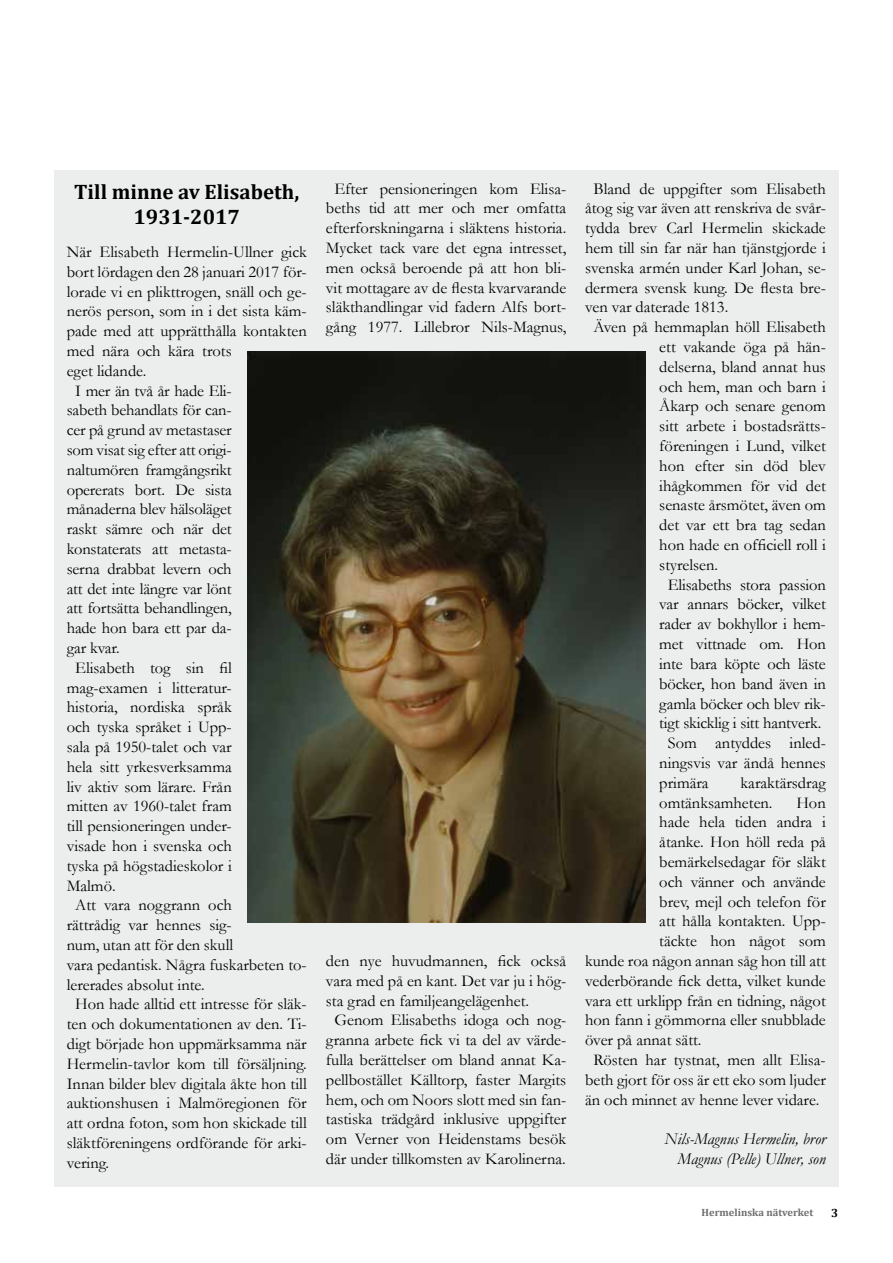
<style>
.page{position:relative;width:893px;height:1263px;background:#fff}
.page>*{position:absolute;margin:0;border:0;box-sizing:border-box;transform-origin:0 0}
.t1{font:700 21px/25.2px "Cambria";color:#000;text-align:center}
.t2{font:16.5px/19.8px "Garamond";color:#000;text-align:center}
.t3{font:italic 16.5px/19.8px "Garamond";color:#000;text-align:right}
.t4{font:700 12px "Cambria";color:#000}
.t5{font:700 10.5px "Cambria";color:#6d6e70}
</style>
<div class="page">
<div style="left:54px;top:170px;width:785px;height:1016px;background:#eceded"></div>
<img style="left:248px;top:352px;width:397px;height:570px">
<p class="t1" style="left:74px;top:179px;width:227px">Till minne av Elisabeth,<br>1931-2017</p>
<p class="t2" style="left:67px;top:241px;width:242px">När Elisabeth Hermelin-Ullner gick</p>
<p class="t2" style="left:67px;top:261px;width:242px">bort lördagen den 28 januari 2017 för-</p>
<p class="t2" style="left:67px;top:281px;width:242px">lorade vi en plikttrogen, snäll och ge-</p>
<p class="t2" style="left:67px;top:301px;width:241px">nerös person, som in i det sista käm-</p>
<p class="t2" style="left:67px;top:321px;width:242px">pade med att upprätthålla kontakten</p>
<p class="t2" style="left:67px;top:340px;width:167px">med nära och kära trots</p>
<p class="t2" style="left:67px;top:360px;width:81px">eget lidande.</p>
<p class="t2" style="left:75px;top:380px;width:158px">I mer än två år hade Eli-</p>
<p class="t2" style="left:67px;top:400px;width:166px">sabeth behandlats för can-</p>
<p class="t2" style="left:67px;top:420px;width:166px">cer på grund av metastaser</p>
<p class="t2" style="left:67px;top:439px;width:166px">som visat sig efter att origi-</p>
<p class="t2" style="left:67px;top:459px;width:166px">naltumören framgångsrikt</p>
<p class="t2" style="left:67px;top:479px;width:166px">opererats bort. De sista</p>
<p class="t2" style="left:67px;top:499px;width:166px">månaderna blev hälsoläget</p>
<p class="t2" style="left:67px;top:519px;width:166px">raskt sämre och när det</p>
<p class="t2" style="left:67px;top:538px;width:166px">konstaterats att metasta-</p>
<p class="t2" style="left:67px;top:558px;width:166px">serna drabbat levern och</p>
<p class="t2" style="left:67px;top:578px;width:166px">att det inte längre var lönt</p>
<p class="t2" style="left:67px;top:598px;width:166px">att fortsätta behandlingen,</p>
<p class="t2" style="left:67px;top:618px;width:166px">hade hon bara ett par da-</p>
<p class="t2" style="left:67px;top:637px;width:55px">gar kvar.</p>
<p class="t2" style="left:75px;top:657px;width:158px">Elisabeth tog sin fil</p>
<p class="t2" style="left:67px;top:677px;width:167px">mag-examen i litteratur-</p>
<p class="t2" style="left:67px;top:697px;width:166px">historia, nordiska språk</p>
<p class="t2" style="left:67px;top:717px;width:167px">och tyska språket i Upp-</p>
<p class="t2" style="left:67px;top:736px;width:166px">sala på 1950-talet och var</p>
<p class="t2" style="left:67px;top:756px;width:166px">hela sitt yrkesverksamma</p>
<p class="t2" style="left:67px;top:776px;width:166px">liv aktiv som lärare. Från</p>
<p class="t2" style="left:67px;top:796px;width:166px">mitten av 1960-talet fram</p>
<p class="t2" style="left:67px;top:816px;width:167px">till pensioneringen under-</p>
<p class="t2" style="left:67px;top:835px;width:166px">visade hon i svenska och</p>
<p class="t2" style="left:67px;top:855px;width:167px">tyska på högstadieskolor i</p>
<p class="t2" style="left:67px;top:875px;width:50px">Malmö.</p>
<p class="t2" style="left:75px;top:895px;width:158px">Att vara noggrann och</p>
<p class="t2" style="left:67px;top:915px;width:167px">rättrådig var hennes sig-</p>
<p class="t2" style="left:67px;top:934px;width:168px">num, utan att för den skull</p>
<p class="t2" style="left:67px;top:954px;width:242px">vara pedantisk. Några fuskarbeten to-</p>
<p class="t2" style="left:67px;top:974px;width:140px">lererades absolut inte.</p>
<p class="t2" style="left:75px;top:994px;width:233px">Hon hade alltid ett intresse för släk-</p>
<p class="t2" style="left:67px;top:1014px;width:242px">ten och dokumentationen av den. Ti-</p>
<p class="t2" style="left:67px;top:1033px;width:241px">digt började hon uppmärksamma när</p>
<p class="t2" style="left:67px;top:1053px;width:241px">Hermelin-tavlor kom till försäljning.</p>
<p class="t2" style="left:67px;top:1073px;width:241px">Innan bilder blev digitala åkte hon till</p>
<p class="t2" style="left:67px;top:1093px;width:241px">auktionshusen i Malmöregionen för</p>
<p class="t2" style="left:67px;top:1113px;width:242px">att ordna foton, som hon skickade till</p>
<p class="t2" style="left:67px;top:1132px;width:242px">släktföreningens ordförande för arki-</p>
<p class="t2" style="left:67px;top:1152px;width:44px">vering.</p>
<p class="t2" style="left:326px;top:178px;width:242px">Efter pensioneringen kom Elisa&shy;beths tid att mer och mer omfatta efterforskningarna i släktens historia.<br>Mycket tack vare det egna intresset, men också beroende på att hon bli&shy;vit mottagare av de flesta kvarvarande släkthandlingar vid fadern Alfs bort&shy;gång 1977. Lillebror Nils-Magnus,</p>
<p class="t2" style="left:326px;top:950px;width:242px">den nye huvudmannen, fick också</p>
<p class="t2" style="left:326px;top:970px;width:242px">vara med på en kant. Det var ju i hög-</p>
<p class="t2" style="left:326px;top:990px;width:205px">sta grad en familjeangelägenhet.</p>
<p class="t2" style="left:334px;top:1010px;width:233px">Genom Elisabeths idoga och nog-</p>
<p class="t2" style="left:326px;top:1030px;width:242px">granna arbete fick vi ta del av värde-</p>
<p class="t2" style="left:326px;top:1049px;width:242px">fulla berättelser om bland annat Ka-</p>
<p class="t2" style="left:326px;top:1069px;width:242px">pellbostället Källtorp, faster Margits</p>
<p class="t2" style="left:326px;top:1089px;width:242px">hem, och om Noors slott med sin fan-</p>
<p class="t2" style="left:326px;top:1109px;width:242px">tastiska trädgård inklusive uppgifter</p>
<p class="t2" style="left:326px;top:1129px;width:242px">om Verner von Heidenstams besök</p>
<p class="t2" style="left:326px;top:1148px;width:241px">där under tillkomsten av Karolinerna.</p>
<p class="t2" style="left:594px;top:178px;width:234px">Bland de uppgifter som Elisabeth</p>
<p class="t2" style="left:585px;top:198px;width:242px">åtog sig var även att renskriva de svår-</p>
<p class="t2" style="left:585px;top:218px;width:242px">tydda brev Carl Hermelin skickade</p>
<p class="t2" style="left:585px;top:238px;width:242px">hem till sin far när han tjänstgjorde i</p>
<p class="t2" style="left:585px;top:257px;width:242px">svenska armén under Karl Johan, se-</p>
<p class="t2" style="left:585px;top:277px;width:242px">dermera svensk kung. De flesta bre-</p>
<p class="t2" style="left:585px;top:297px;width:145px">ven var daterade 1813.</p>
<p class="t2" style="left:594px;top:317px;width:234px">Även på hemmaplan höll Elisabeth</p>
<p class="t2" style="left:659px;top:337px;width:168px">ett vakande öga på hän-</p>
<p class="t2" style="left:659px;top:356px;width:168px">delserna, bland annat hus</p>
<p class="t2" style="left:659px;top:376px;width:168px">och hem, man och barn i</p>
<p class="t2" style="left:659px;top:396px;width:168px">Åkarp och senare genom</p>
<p class="t2" style="left:659px;top:416px;width:168px">sitt arbete i bostadsrätts-</p>
<p class="t2" style="left:659px;top:436px;width:168px">föreningen i Lund, vilket</p>
<p class="t2" style="left:659px;top:455px;width:168px">hon efter sin död blev</p>
<p class="t2" style="left:659px;top:475px;width:168px">ihågkommen för vid det</p>
<p class="t2" style="left:659px;top:495px;width:168px">senaste årsmötet, även om</p>
<p class="t2" style="left:659px;top:515px;width:168px">det var ett bra tag sedan</p>
<p class="t2" style="left:659px;top:535px;width:168px">hon hade en officiell roll i</p>
<p class="t2" style="left:659px;top:554px;width:60px">styrelsen.</p>
<p class="t2" style="left:668px;top:574px;width:159px">Elisabeths stora passion</p>
<p class="t2" style="left:659px;top:594px;width:168px">var annars böcker, vilket</p>
<p class="t2" style="left:659px;top:614px;width:168px">rader av bokhyllor i hem-</p>
<p class="t2" style="left:659px;top:634px;width:168px">met vittnade om. Hon</p>
<p class="t2" style="left:659px;top:653px;width:168px">inte bara köpte och läste</p>
<p class="t2" style="left:659px;top:673px;width:168px">böcker, hon band även in</p>
<p class="t2" style="left:659px;top:693px;width:168px">gamla böcker och blev rik-</p>
<p class="t2" style="left:659px;top:713px;width:164px">tigt skicklig i sitt hantverk.</p>
<p class="t2" style="left:668px;top:733px;width:160px">Som antyddes inled-</p>
<p class="t2" style="left:659px;top:752px;width:168px">ningsvis var ändå hennes</p>
<p class="t2" style="left:659px;top:772px;width:51px">primära</p>
<p class="t2" style="left:659px;top:772px;width:168px;text-align:left;text-indent:81px">karaktärsdrag omtänksamheten.</p>
<p class="t2" style="left:796px;top:792px;width:31px">Hon</p>
<p class="t2" style="left:659px;top:812px;width:168px">hade hela tiden andra i</p>
<p class="t2" style="left:659px;top:832px;width:168px">åtanke. Hon höll reda på</p>
<p class="t2" style="left:659px;top:851px;width:168px">bemärkelsedagar för släkt</p>
<p class="t2" style="left:659px;top:871px;width:168px">och vänner och använde</p>
<p class="t2" style="left:659px;top:891px;width:168px">brev, mejl och telefon för</p>
<p class="t2" style="left:659px;top:911px;width:168px">att hålla kontakten. Upp-</p>
<p class="t2" style="left:659px;top:931px;width:168px">täckte hon något som</p>
<p class="t2" style="left:585px;top:950px;width:242px">kunde roa någon annan såg hon till att</p>
<p class="t2" style="left:585px;top:970px;width:242px">vederbörande fick detta, vilket kunde</p>
<p class="t2" style="left:585px;top:990px;width:242px">vara ett urklipp från en tidning, något</p>
<p class="t2" style="left:585px;top:1010px;width:242px">hon fann i gömmorna eller snubblade</p>
<p class="t2" style="left:585px;top:1030px;width:118px">över på annat sätt.</p>
<p class="t2" style="left:594px;top:1049px;width:234px">Rösten har tystnat, men allt Elisa-</p>
<p class="t2" style="left:585px;top:1069px;width:242px">beth gjort för oss är ett eko som ljuder</p>
<p class="t2" style="left:585px;top:1089px;width:236px">än och minnet av henne lever vidare.</p>
<p class="t3" style="left:665px;top:1129px;width:163px">Nils-Magnus Hermelin, bror<br>Magnus (Pelle) Ullner, son</p>
<p class="t5" style="left:702px;top:1205px;width:113px">Hermelinska nätverket</p>
<p class="t4" style="left:831px;top:1204px;width:9px">3</p>
</div>
